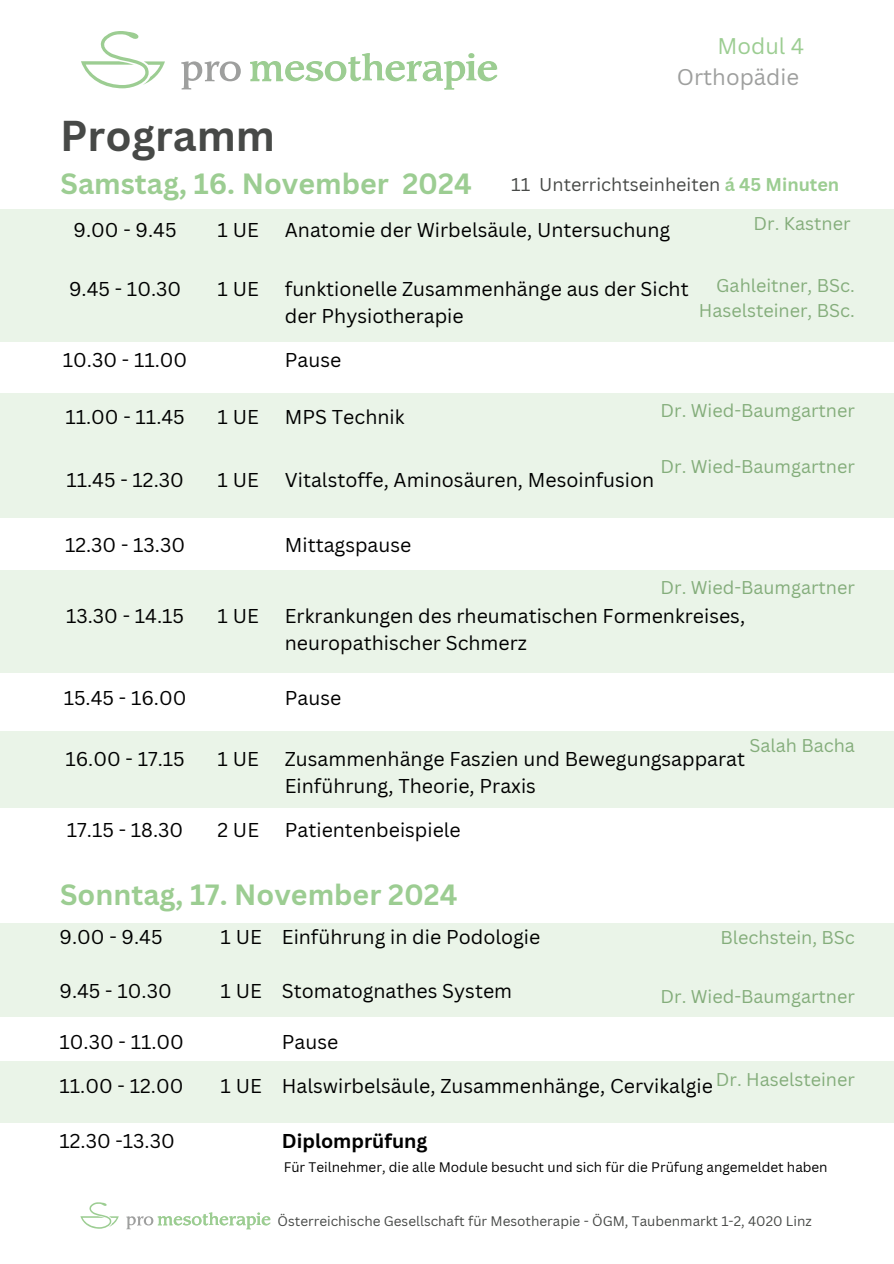
<style>
.page{position:relative;width:894px;height:1264px;background:#fff}
.page>*{position:absolute;margin:0;border:0;box-sizing:border-box;transform-origin:0 0}
.t1{font:700 42px "Canva Sans";color:#474947}
.t2{font:700 28.5px "Canva Sans";color:#9ccd92}
.t3{font:22.05px/30.3px "Canva Sans";color:#9e9f9e;text-align:right}
.t4{font:19.5px "Canva Sans";color:#000}
.t5{font:700 19.5px "Canva Sans";color:#000}
.t6{font:18px/24.8px "Canva Sans";color:#84ad7b;text-align:right}
.t7{font:18px "Canva Sans";color:#474947}
.t8{font:13.5px "Canva Sans";color:#474947}
.t9{font:13.5px "Canva Sans";color:#000}
.s1{color:#9ccd92}
.s2{font-weight:700;color:#9ccd92}
</style>
<div class="page">
<div style="left:0;top:209px;width:893px;height:132px;background:#eaf4e8"></div>
<div style="left:0;top:570px;width:893px;height:102px;background:#eaf4e8"></div>
<div style="left:0;top:393px;width:893px;height:125px;background:#eaf4e8"></div>
<div style="left:0;top:730px;width:893px;height:77px;background:#eaf4e8"></div>
<div style="left:0;top:923px;width:893px;height:93px;background:#eaf4e8"></div>
<div style="left:0;top:1061px;width:893px;height:61px;background:#eaf4e8"></div>
<svg style="left:250px;top:53px;width:247px;height:36px"></svg>
<svg style="left:181px;top:61px;width:60px;height:28px"></svg>
<svg style="left:81px;top:31px;width:84px;height:57px"></svg>
<svg style="left:126px;top:1212px;width:144px;height:17px"></svg>
<svg style="left:80px;top:1202px;width:39px;height:26px"></svg>
<p class="t3" style="left:676px;top:31px;width:129px"><span class="s1">Modul 4<br></span>Orthopädie</p>
<p class="t1" style="left:60px;top:106px;width:216px">Programm</p>
<p class="t2" style="left:60px;top:163px;width:412px">Samstag, 16. November 2024</p>
<p class="t7" style="left:511px;top:172px;width:329px">11 Unterrichtseinheiten <span class="s2">á 45 Minuten</span></p>
<p class="t4" style="left:74px;top:216px;width:104px">9.00 - 9.45</p>
<h3 class="t4" style="left:217px;top:216px;width:43px">1 UE</h3>
<h1 class="t4" style="left:285px;top:216px;width:387px">Anatomie der Wirbelsäule, Untersuchung</h1>
<h2 class="t4" style="left:69px;top:275px;width:114px">9.45 - 10.30</h2>
<h4 class="t4" style="left:217px;top:275px;width:43px">1 UE</h4>
<h4 class="t4" style="left:285px;top:275px;width:405px">funktionelle Zusammenhänge aus der Sicht</h4>
<h4 class="t4" style="left:285px;top:302px;width:180px">der Physiotherapie</h4>
<p class="t4" style="left:63px;top:346px;width:126px">10.30 - 11.00</p>
<p class="t4" style="left:285px;top:346px;width:58px">Pause</p>
<h4 class="t6" style="left:753px;top:210px;width:98px">Dr. Kastner</h4>
<h4 class="t6" style="left:698px;top:273px;width:157px">Gahleitner, BSc.<br>Haselsteiner, BSc.</h4>
<p class="t4" style="left:65px;top:403px;width:121px">11.00 - 11.45</p>
<p class="t4" style="left:217px;top:403px;width:43px">1 UE</p>
<p class="t4" style="left:285px;top:403px;width:121px">MPS Technik</p>
<h4 class="t6" style="left:660px;top:397px;width:196px">Dr. Wied-Baumgartner</h4>
<p class="t4" style="left:66px;top:466px;width:119px">11.45 - 12.30</p>
<p class="t4" style="left:217px;top:466px;width:43px">1 UE</p>
<p class="t4" style="left:285px;top:466px;width:371px">Vitalstoffe, Aminosäuren, Mesoinfusion</p>
<h4 class="t6" style="left:660px;top:453px;width:196px">Dr. Wied-Baumgartner</h4>
<p class="t4" style="left:65px;top:531px;width:121px">12.30 - 13.30</p>
<p class="t4" style="left:285px;top:531px;width:128px">Mittagspause</p>
<p class="t6" style="left:660px;top:574px;width:196px">Dr. Wied-Baumgartner</p>
<p class="t4" style="left:66px;top:602px;width:119px">13.30 - 14.15</p>
<p class="t4" style="left:217px;top:602px;width:43px">1 UE</p>
<p class="t4" style="left:285px;top:602px;width:461px">Erkrankungen des rheumatischen Formenkreises,</p>
<p class="t4" style="left:285px;top:629px;width:243px">neuropathischer Schmerz</p>
<p class="t4" style="left:64px;top:683px;width:124px">15.45 - 16.00</p>
<p class="t4" style="left:285px;top:683px;width:58px">Pause</p>
<h2 class="t6" style="left:749px;top:732px;width:107px">Salah Bacha</h2>
<p class="t4" style="left:65px;top:745px;width:121px">16.00 - 17.15</p>
<p class="t4" style="left:217px;top:745px;width:43px">1 UE</p>
<p class="t4" style="left:285px;top:745px;width:461px">Zusammenhänge Faszien und Bewegungsapparat</p>
<p class="t4" style="left:285px;top:772px;width:252px">Einführung, Theorie, Praxis</p>
<p class="t4" style="left:67px;top:816px;width:118px">17.15 - 18.30</p>
<p class="t4" style="left:217px;top:816px;width:43px">2 UE</p>
<p class="t4" style="left:285px;top:816px;width:177px">Patientenbeispiele</p>
<p class="t2" style="left:60px;top:874px;width:399px">Sonntag, 17. November 2024</p>
<p class="t4" style="left:59px;top:923px;width:104px">9.00 - 9.45</p>
<p class="t4" style="left:220px;top:923px;width:43px">1 UE</p>
<p class="t4" style="left:282px;top:923px;width:260px">Einführung in die Podologie</p>
<p class="t4" style="left:59px;top:976px;width:114px">9.45 - 10.30</p>
<p class="t4" style="left:220px;top:976px;width:43px">1 UE</p>
<p class="t4" style="left:282px;top:976px;width:232px">Stomatognathes System</p>
<p class="t4" style="left:59px;top:1028px;width:126px">10.30 - 11.00</p>
<p class="t4" style="left:282px;top:1028px;width:58px">Pause</p>
<p class="t4" style="left:59px;top:1072px;width:125px">11.00 - 12.00</p>
<p class="t4" style="left:220px;top:1072px;width:43px">1 UE</p>
<p class="t4" style="left:282px;top:1072px;width:432px">Halswirbelsäule, Zusammenhänge, Cervikalgie</p>
<h4 class="t4" style="left:59px;top:1127px;width:117px">12.30 -13.30</h4>
<h4 class="t5" style="left:282px;top:1127px;width:147px">Diplomprüfung</h4>
<h4 class="t6" style="left:720px;top:924px;width:136px">Blechstein, BSc</h4>
<p class="t6" style="left:660px;top:983px;width:196px">Dr. Wied-Baumgartner</p>
<p class="t6" style="left:715px;top:1066px;width:140px">Dr. Haselsteiner</p>
<p class="t9" style="left:284px;top:1157px;width:545px">Für Teilnehmer, die alle Module besucht und sich für die Prüfung angemeldet haben</p>
<p class="t8" style="left:277px;top:1211px;width:535px">Österreichische Gesellschaft für Mesotherapie - ÖGM, Taubenmarkt 1-2, 4020 Linz</p>
</div>
